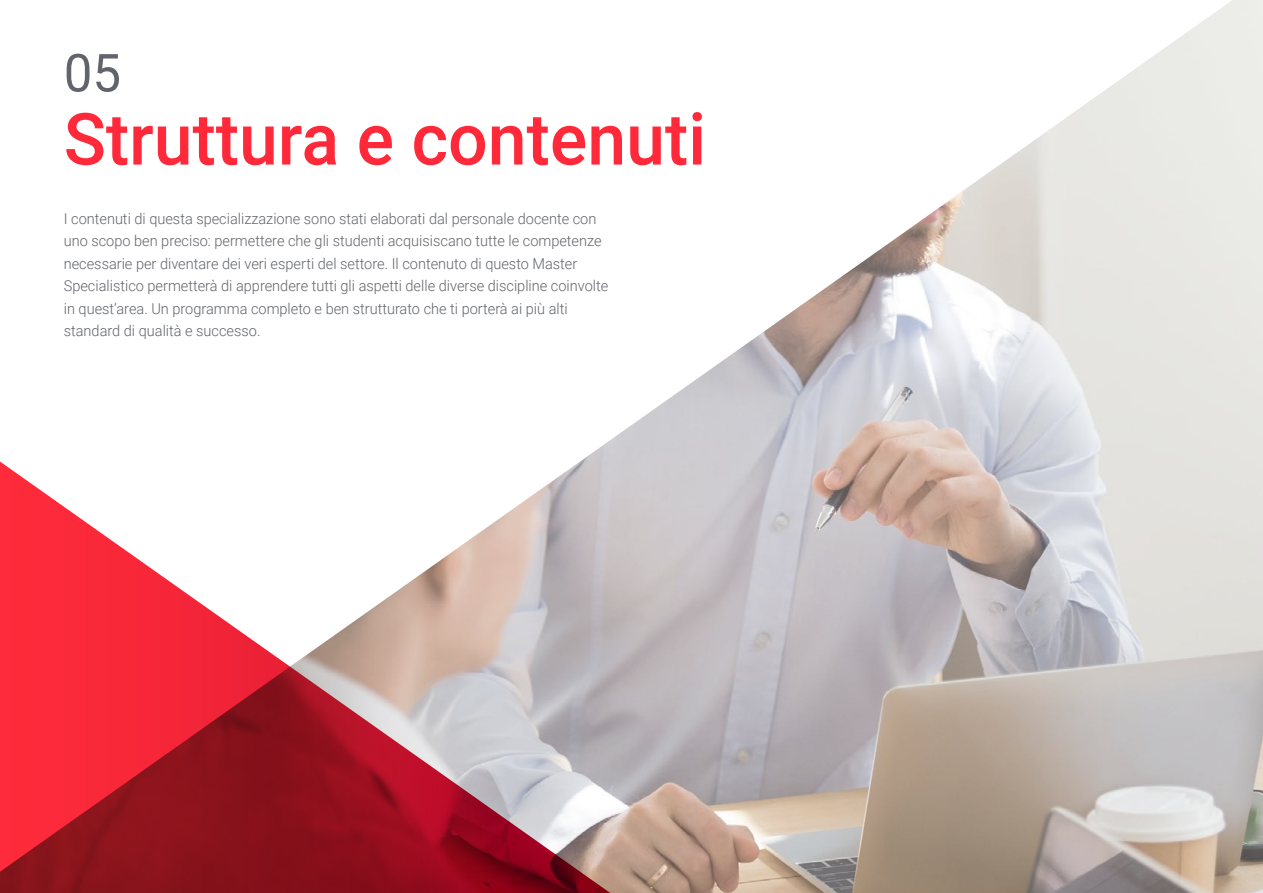
<style>
.page{position:relative;width:1263px;height:893px;background:#fff}
.page>*{position:absolute;margin:0;border:0;box-sizing:border-box;transform-origin:0 0}
.t1{font:500 72px "Roboto";color:#ff293a}
.t2{font:52.5px "Roboto";color:#61646a}
.t3{font:300 15px/22.5px "Roboto";color:#61646a}
</style>
<div class="page">
<img style="left:602px;top:0;width:661px;height:893px">
<svg style="left:0;top:446px;width:640px;height:447px"></svg>
<h2 class="t2" style="left:64px;top:36px;width:59px">05</h2>
<h1 class="t1" style="left:64px;top:89px;width:644px">Struttura e contenuti</h1>
<p class="t3" style="left:64px;top:207px;width:546px">I contenuti di questa specializzazione sono stati elaborati dal personale docente con uno scopo ben preciso: permettere che gli studenti acquisiscano tutte le competenze necessarie per diventare dei veri esperti del settore. Il contenuto di questo Master Specialistico permetterà di apprendere tutti gli aspetti delle diverse discipline coinvolte in quest’area. Un programma completo e ben strutturato che ti porterà ai più alti standard di qualità e successo.</p>
</div>
